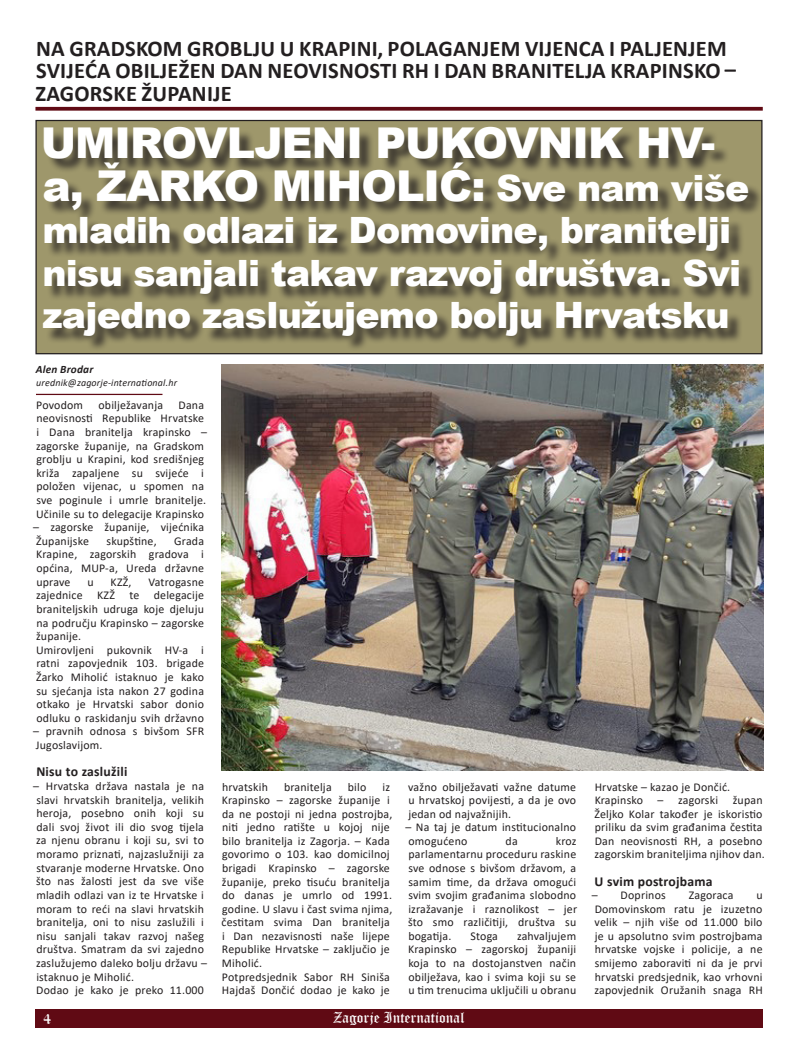
<style>
.page{position:relative;width:798px;height:1063px;background:#fff}
.page>*{position:absolute;margin:0;border:0;box-sizing:border-box;transform-origin:0 0}
.t1{font:900 42.5px/42.5px "Arial";letter-spacing:-.02em;color:#fff}
.t2{font:900 36.25px/42.5px "Arial";letter-spacing:-.02em;color:#fff}
.t3{font:700 22.5px/22.5px "Calibri";letter-spacing:.01em;color:#231f20}
.t4{font:15px "Old English Text";color:#fff}
.t5{font:700 13.75px "Calibri";letter-spacing:.015em;color:#231f20}
.t6{font:11.88px/13.6px "Calibri";letter-spacing:.015em;color:#231f20}
.t7{font:italic 700 11.25px "Calibri";letter-spacing:.015em;color:#231f20}
.t8{font:italic 10px "Calibri";letter-spacing:.015em;color:#231f20}
.s1{font-size:36.25px}
</style>
<div class="page">
<div style="left:35px;top:1009px;width:727px;height:19px;background:#600a14"></div>
<div style="left:36px;top:121px;width:725px;height:233px;background:#9e976b"></div>
<div style="left:45px;top:130px;width:718px;height:221px;background:#231f20;opacity:.75"></div>
<svg style="left:35px;top:107px;width:727px;height:4px;background:#6e1f28"></svg>
<hr style="left:36px;top:394px;width:126px;height:1px;background:#600a14">
<img style="left:221px;top:364px;width:541px;height:407px">
<p class="t3" style="left:36px;top:37px;width:701px">NA GRADSKOM GROBLJU U KRAPINI, POLAGANJEM VIJENCA I PALJENJEM<br>SVIJEĆA OBILJEŽEN DAN NEOVISNOSTI RH I DAN BRANITELJA KRAPINSKO –<br>ZAGORSKE ŽUPANIJE</p>
<p class="t1" style="left:41px;top:121px;width:709px">UMIROVLJENI PUKOVNIK HV&shy;a, ŽARKO MIHOLIĆ: <span class="s1">Sve nam više</span></p>
<p class="t2" style="left:42px;top:208px;width:700px">mladih odlazi iz Domovine, branitelji nisu sanjali takav razvoj društva. Svi zajedno zaslužujemo bolju Hrvatsku</p>
<p class="t7" style="left:36px;top:361px;width:59px">Alen Brodar</p>
<p class="t8" style="left:36px;top:376px;width:142px">urednik@zagorje-international.hr</p>
<p class="t6" style="left:36px;top:398px;width:48px">Povodom</p>
<p class="t6" style="left:98px;top:398px;width:66px">obilježavanja</p>
<p class="t6" style="left:36px;top:398px;width:172px;text-indent:142px">Dana neovisnosti Republike Hrvatske i Dana branitelja krapinsko – zagorske županije, na Gradskom groblju u Krapini, kod središnjeg križa zapaljene su svijeće i položen vijenac, u spomen na sve poginule i umrle branitelje.<br>Učinile su to delegacije Krapinsko</p>
<p class="t6" style="left:33px;top:520px;width:172px">– zagorske županije, vijećnika<br>Županijske</p>
<p class="t6" style="left:106px;top:534px;width:52px">skupštine,</p>
<p class="t6" style="left:36px;top:534px;width:169px;text-align:justify;text-indent:138px">Grada Krapine, zagorskih gradova i općina, MUP-a, Ureda državne uprave</p>
<p class="t6" style="left:87px;top:575px;width:8px">u</p>
<p class="t6" style="left:111px;top:575px;width:22px">KZŽ,</p>
<p class="t6" style="left:36px;top:575px;width:169px;text-align:justify;text-indent:112px">Vatrogasne zajednice KZŽ te delegacije braniteljskih udruga koje djeluju na području Krapinsko – zagorske županije.</p>
<p class="t6" style="left:36px;top:643px;width:169px;text-align:justify">Umirovljeni pukovnik HV-a i ratni zapovjednik 103. brigade Žarko Miholić istaknuo je kako su sjećanja ista nakon 27 godina otkako je Hrvatski sabor donio odluku o raskidanju svih državno</p>
<p class="t6" style="left:33px;top:724px;width:172px">– pravnih odnosa s bivšom SFR<br>Jugoslavijom.</p>
<p class="t5" style="left:36px;top:762px;width:93px">Nisu to zaslužili</p>
<p class="t6" style="left:33px;top:779px;width:175px">– Hrvatska država nastala je na slavi hrvatskih branitelja, velikih heroja, posebno onih koji su dali svoj život ili dio svog tijela za njenu obranu i koji su, svi to moramo priznati, najzaslužniji za stvaranje moderne Hrvatske. Ono što nas žalosti jest da sve više mladih odlazi van iz te Hrvatske i moram to reći na slavi hrvatskih branitelja, oni to nisu zaslužili i nisu sanjali takav razvoj našeg društva. Smatram da svi zajedno zaslužujemo daleko bolju državu – istaknuo je Miholić.</p>
<p class="t6" style="left:36px;top:983px;width:169px">Dodao je kako je preko 11.000</p>
<p class="t6" style="left:222px;top:779px;width:47px">hrvatskih</p>
<p class="t6" style="left:284px;top:779px;width:49px">branitelja</p>
<p class="t6" style="left:348px;top:779px;width:20px">bilo</p>
<p class="t6" style="left:221px;top:779px;width:172px;text-indent:161px">iz<br>Krapinsko – zagorske županije i da ne postoji ni jedna postrojba, niti jedno ratište u kojoj nije bilo branitelja iz Zagorja. – Kada govorimo o 103. kao domicilnoj brigadi Krapinsko – zagorske županije, preko tisuću branitelja do danas je umrlo od 1991. godine. U slavu i čast svima njima, čestitam svima Dan branitelja i Dan nezavisnosti naše lijepe<br>Republike Hrvatske – zaključio je<br>Miholić.</p>
<p class="t6" style="left:222px;top:970px;width:169px">Potpredsjednik Sabor RH Siniša<br>Hajdaš Dončić dodao je kako je</p>
<p class="t6" style="left:408px;top:779px;width:169px;text-align:justify">važno obilježavati važne datume u hrvatskoj povijesti, a da je ovo jedan od najvažnijih.</p>
<p class="t6" style="left:405px;top:820px;width:172px">– Na taj je datum institucionalno omogućeno</p>
<p class="t6" style="left:408px;top:834px;width:170px;text-align:justify;text-indent:148px">kroz parlamentarnu proceduru raskine sve odnose s bivšom državom, a samim time, da država omogući svim svojim građanima slobodno izražavanje i raznolikost – jer što smo različitiji, društva su bogatija.</p>
<p class="t6" style="left:505px;top:834px;width:14px">da</p>
<p class="t6" style="left:408px;top:929px;width:169px;text-align:justify;text-indent:109px">zahvaljujem Krapinsko – zagorskoj županiji koja to na dostojanstven način obilježava, kao i svima koji su se u tim trenucima uključili u obranu</p>
<p class="t6" style="left:470px;top:929px;width:29px">Stoga</p>
<p class="t4" style="left:43px;top:1009px;width:9px">4</p>
<p class="t4" style="left:333px;top:1008px;width:133px">Zagorje International</p>
<p class="t6" style="left:594px;top:779px;width:137px">Hrvatske – kazao je Dončić.</p>
<p class="t6" style="left:594px;top:793px;width:172px">Krapinsko – zagorski župan<br>Željko Kolar također je iskoristio priliku da svim građanima čestita<br>Dan neovisnosti RH, a posebno zagorskim braniteljima njihov dan.</p>
<p class="t5" style="left:594px;top:871px;width:119px">U svim postrojbama</p>
<p class="t6" style="left:591px;top:888px;width:76px">– Doprinos</p>
<p class="t6" style="left:688px;top:888px;width:46px">Zagoraca</p>
<p class="t6" style="left:594px;top:888px;width:170px;text-align:justify;text-indent:162px">u Domovinskom ratu je izuzetno velik – njih više od 11.000 bilo je u apsolutno svim postrojbama hrvatske vojske i policije, a ne smijemo zaboraviti ni da je prvi hrvatski predsjednik, kao vrhovni zapovjednik Oružanih snaga RH</p>
</div>
